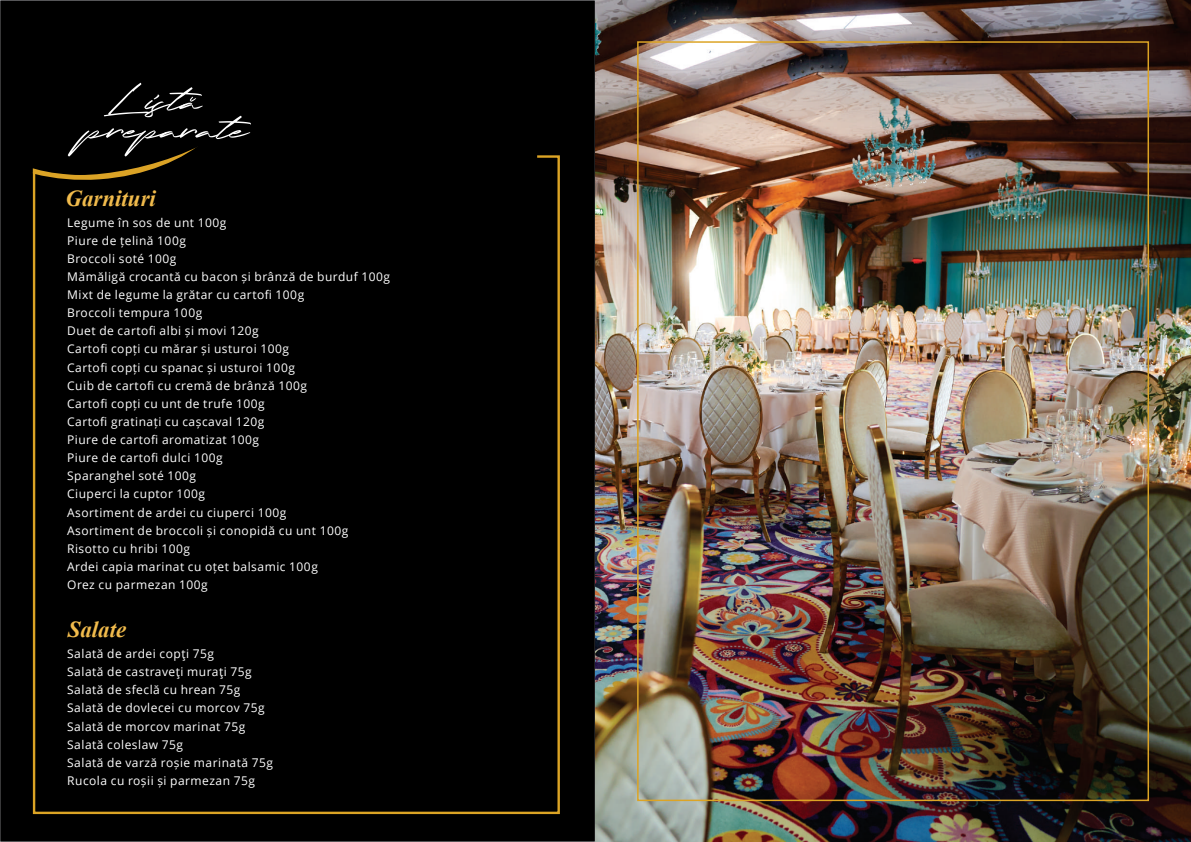
<style>
.page{position:relative;width:1191px;height:842px;background:#fff}
.page>*{position:absolute;margin:0;border:0;box-sizing:border-box;transform-origin:0 0}
.t1{font:50.7px "Jodie Badiston";color:#fff;scale:1.17 1}
.t2{font:italic 700 22.9px "Times New Roman";color:#f1bb4c}
.t3{font:12px/18.1px "Open Sans";letter-spacing:.04em;color:#fff}
</style>
<div class="page">
<div style="left:0;top:0;width:595px;height:842px;background:#000"></div>
<svg style="left:32px;top:154px;width:528px;height:661px"></svg>
<svg style="left:190px;top:97px;width:6px;height:5px"></svg>
<img style="left:595px;top:0;width:595px;height:842px">
<h1 class="t1" style="left:102px;top:71px;width:86px">Lista</h1>
<h1 class="t1" style="left:84px;top:100px;width:139px">preparate</h1>
<h2 class="t2" style="left:66px;top:191px;width:92px">Garnituri</h2>
<p class="t3" style="left:67px;top:214px;width:324px">Legume în sos de unt 100g<br>Piure de țelină 100g<br>Broccoli soté 100g<br>Mămăligă crocantă cu bacon și brânză de burduf 100g<br>Mixt de legume la grătar cu cartofi 100g<br>Broccoli tempura 100g<br>Duet de cartofi albi și movi 120g<br>Cartofi copți cu mărar și usturoi 100g<br>Cartofi copți cu spanac și usturoi 100g<br>Cuib de cartofi cu cremă de brânză 100g<br>Cartofi copți cu unt de trufe 100g<br>Cartofi gratinați cu cașcaval 120g<br>Piure de cartofi aromatizat 100g<br>Piure de cartofi dulci 100g<br>Sparanghel soté 100g<br>Ciuperci la cuptor 100g<br>Asortiment de ardei cu ciuperci 100g<br>Asortiment de broccoli și conopidă cu unt 100g<br>Risotto cu hribi 100g<br>Ardei capia marinat cu oțet balsamic 100g<br>Orez cu parmezan 100g</p>
<h2 class="t2" style="left:68px;top:621px;width:60px">Salate</h2>
<p class="t3" style="left:67px;top:646px;width:207px">Salată de ardei copţi 75g<br>Salată de castraveţi muraţi 75g<br>Salată de sfeclă cu hrean 75g<br>Salată de dovlecei cu morcov 75g<br>Salată de morcov marinat 75g<br>Salată coleslaw 75g<br>Salată de varză roșie marinată 75g<br>Rucola cu roșii și parmezan 75g</p>
</div>
